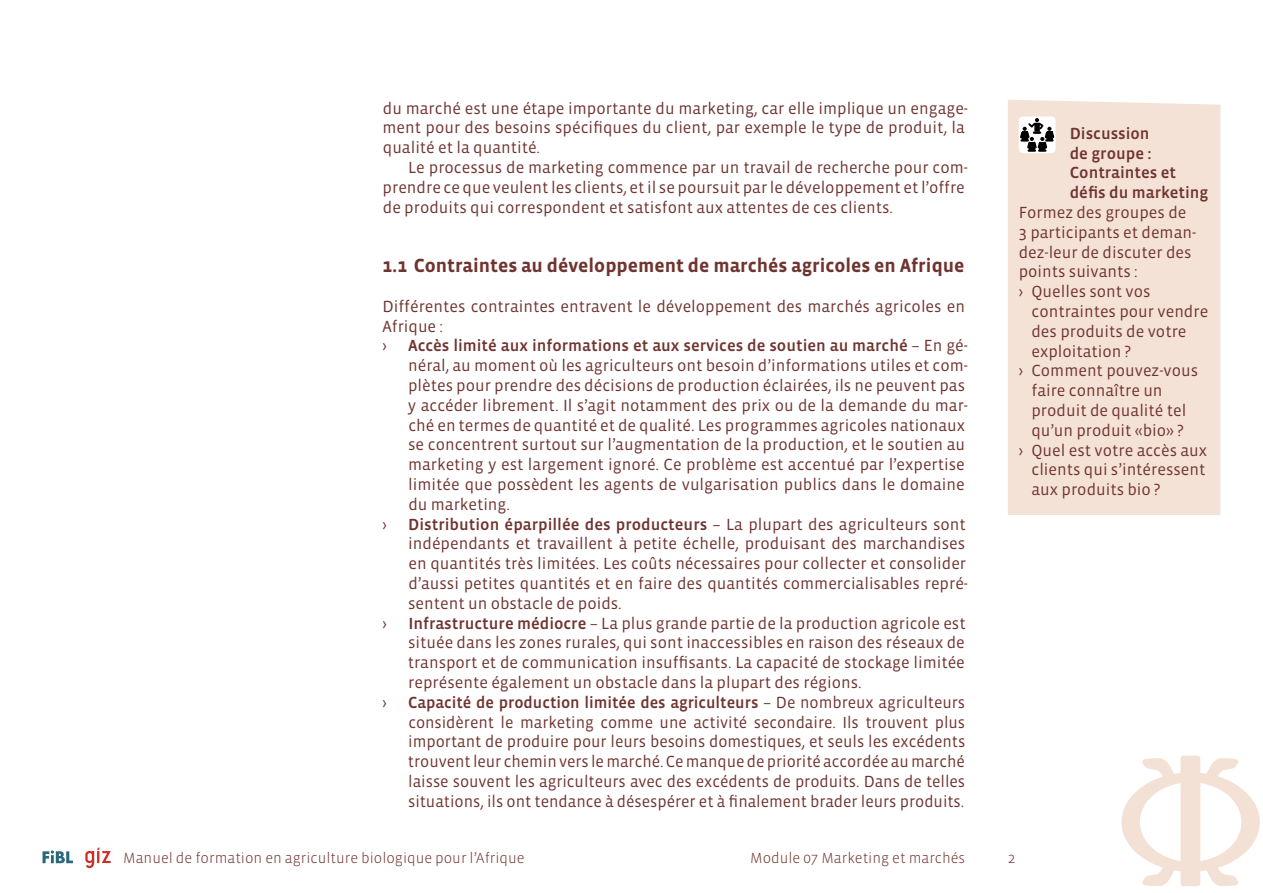
<style>
.page{position:relative;width:1263px;height:893px;background:#fff}
.page>*{position:absolute;margin:0;border:0;box-sizing:border-box;transform-origin:0 0}
.t1{font:700 19.5px "Vista Sans OT";color:#703430}
.t2{font:16.5px/19.8px "Vista Sans OT";color:#703430}
.t3{font:500 16.5px/19.8px "Vista Sans OT";color:#703430}
.t4{font:300 15px "Vista Sans OT";color:#703430}
.s1{font-weight:500}
</style>
<div class="page">
<div style="left:1121px;top:772px;width:139px;height:100px;background:#f4e1d5;border-radius:50%"></div>
<div style="left:1140px;top:782px;width:101px;height:80px;background:#fff;border-radius:50%"></div>
<div style="left:1180px;top:756px;width:20px;height:130px;background:#f4e1d5;border-radius:3px"></div>
<svg style="left:1142px;top:758px;width:32px;height:19px"></svg>
<svg style="left:1206px;top:758px;width:32px;height:19px"></svg>
<svg style="left:1142px;top:867px;width:32px;height:19px"></svg>
<svg style="left:1206px;top:867px;width:32px;height:19px"></svg>
<svg style="left:43px;top:850px;width:30px;height:13px"></svg>
<svg style="left:85px;top:847px;width:26px;height:21px"></svg>
<div style="left:1008px;top:100px;width:212px;height:415px;background:#f4e2d6"></div>
<div style="left:1019px;top:116px;width:36px;height:37px;background:#fff;border-radius:4px"></div>
<svg style="left:1019px;top:118px;width:36px;height:34px"></svg>
<p class="t2" style="left:383px;top:99px;width:587px">du marché est une étape importante du marketing, car elle implique un engage&shy;ment pour des besoins spécifiques du client, par exemple le type de produit, la qualité et la quantité.</p>
<p class="t2" style="left:383px;top:158px;width:587px;text-indent:25px">Le processus de marketing commence par un travail de recherche pour com&shy;prendre ce que veulent les clients, et il se poursuit par le développement et l’offre de produits qui correspondent et satisfont aux attentes de ces clients.</p>
<p class="t1" style="left:382px;top:255px;width:584px">1.1 Contraintes au développement de marchés agricoles en Afrique</p>
<p class="t2" style="left:382px;top:297px;width:584px">Différentes contraintes entravent le développement des marchés agricoles en<br>Afrique :<br>›</p>
<p class="t2" style="left:408px;top:336px;width:562px"><span class="s1">Accès limité aux informations et aux services de soutien au marché</span> – En gé&shy;néral, au moment où les agriculteurs ont besoin d’informations utiles et com&shy;plètes pour prendre des décisions de production éclairées, ils ne peuvent pas y accéder librement. Il s’agit notamment des prix ou de la demande du mar&shy;ché en termes de quantité et de qualité. Les programmes agricoles nationaux se concentrent surtout sur l’augmentation de la production, et le soutien au marketing y est largement ignoré. Ce problème est accentué par l’expertise limitée que possèdent les agents de vulgarisation publics dans le domaine du marketing.</p>
<p class="t2" style="left:382px;top:514px;width:6px">›</p>
<p class="t2" style="left:408px;top:514px;width:561px"><span class="s1">Distribution éparpillée des producteurs</span> – La plupart des agriculteurs sont indépendants et travaillent à petite échelle, produisant des marchandises en quantités très limitées. Les coûts nécessaires pour collecter et consolider d’aussi petites quantités et en faire des quantités commercialisables repré&shy;sentent un obstacle de poids.</p>
<p class="t2" style="left:382px;top:613px;width:6px">›</p>
<p class="t2" style="left:408px;top:613px;width:559px;text-align:justify"><span class="s1">Infrastructure médiocre</span> – La plus grande partie de la production agricole est située dans les zones rurales, qui sont inaccessibles en raison des réseaux de transport et de communication insuffisants. La capacité de stockage limitée représente également un obstacle dans la plupart des régions.</p>
<p class="t2" style="left:382px;top:693px;width:6px">›</p>
<p class="t2" style="left:408px;top:693px;width:559px;text-align:justify"><span class="s1">Capacité de production limitée des agriculteurs</span> – De nombreux agriculteurs considèrent le marketing comme une activité secondaire. Ils trouvent plus important de produire pour leurs besoins domestiques, et seuls les excédents trouvent leur chemin vers le marché. Ce manque de priorité accordée au marché laisse souvent les agriculteurs avec des excédents de produits. Dans de telles situations, ils ont tendance à désespérer et à finalement brader leurs produits.</p>
<p class="t3" style="left:1070px;top:124px;width:140px">Discussion<br>de groupe :<br>Contraintes et défis du marketing</p>
<p class="t2" style="left:1019px;top:203px;width:179px">Formez des groupes de<br>3 participants et deman&shy;dez-leur de discuter des points suivants :<br>› Quelles sont vos</p>
<p class="t2" style="left:1031px;top:302px;width:178px">contraintes pour vendre</p>
<p class="t2" style="left:1031px;top:322px;width:157px">des produits de votre</p>
<p class="t2" style="left:1031px;top:341px;width:101px">exploitation ?</p>
<p class="t2" style="left:1019px;top:361px;width:181px">› Comment pouvez-vous</p>
<p class="t2" style="left:1031px;top:381px;width:133px">faire connaître un</p>
<p class="t2" style="left:1031px;top:401px;width:156px">produit de qualité tel</p>
<p class="t2" style="left:1031px;top:421px;width:153px">qu’un produit «bio» ?</p>
<p class="t2" style="left:1019px;top:440px;width:190px">› Quel est votre accès aux</p>
<p class="t2" style="left:1031px;top:460px;width:175px">clients qui s’intéressent</p>
<p class="t2" style="left:1031px;top:480px;width:130px">aux produits bio ?</p>
<p class="t4" style="left:123px;top:850px;width:403px">Manuel de formation en agriculture biologique pour l’Afrique</p>
<p class="t4" style="left:750px;top:850px;width:216px">Module 07 Marketing et marchés</p>
<p class="t4" style="left:1008px;top:850px;width:9px">2</p>
</div>
